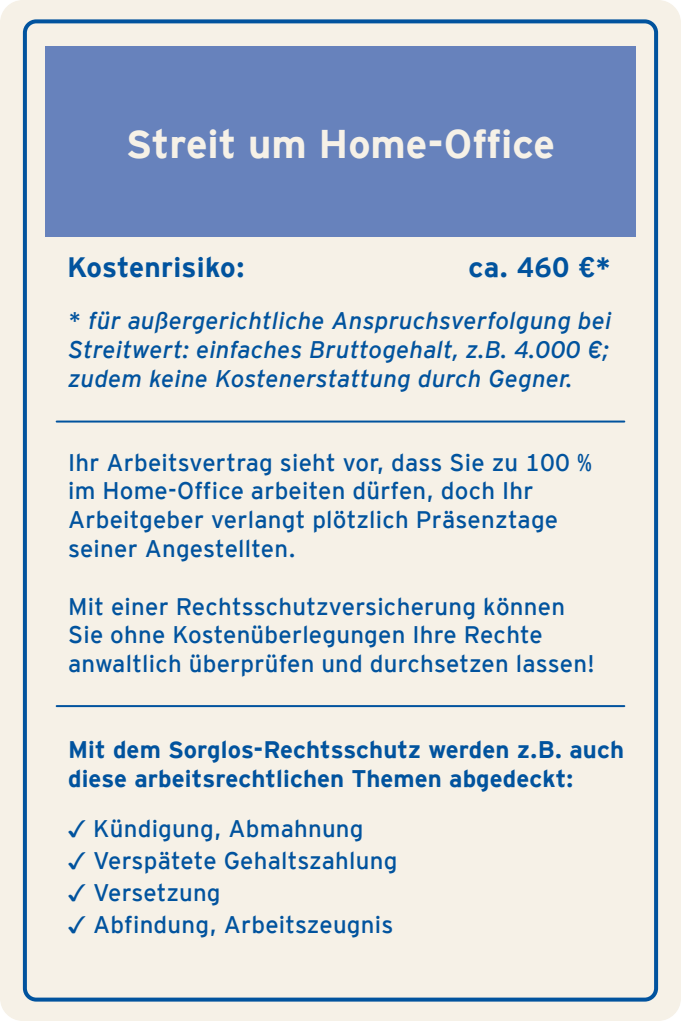
<style>
.page{position:relative;width:681px;height:1021px;background:#fff}
.page>*{position:absolute;margin:0;border:0;box-sizing:border-box;transform-origin:0 0}
.t1{font:700 40px "CC Interstate";color:#f6f1e7}
.t2{font:700 28px "CC Interstate";letter-spacing:.01em;color:#01539e}
.t3{font:24px/28.8px "CC Interstate";letter-spacing:.01em;color:#01539e}
.t4{font:italic 24px/28.8px "CC Interstate";letter-spacing:.01em;color:#01539e;text-align:justify}
.t5{font:700 24px/28.8px "CC Interstate";letter-spacing:.005em;color:#01539e}
.s1{font-family:"Arial Unicode MS"}
</style>
<div class="page">
<div style="left:0;top:0;width:680px;height:1020px;background:#f6f1e7;border-radius:23px"></div>
<hr style="left:57px;top:705px;width:567px;height:2px;background:#01539e">
<hr style="left:57px;top:420px;width:567px;height:2px;background:#01539e">
<div style="left:23px;top:19px;width:634px;height:982px;border:4px solid #01539e;border-radius:11px"></div>
<div style="left:45px;top:46px;width:590px;height:190px;background:#6782bc"></div>
<h1 class="t1" style="left:126px;top:121px;width:430px">Streit um Home-Office</h1>
<p class="t2" style="left:67px;top:251px;width:179px">Kostenrisiko:</p>
<p class="t2" style="left:468px;top:251px;width:143px">ca. 460 €*</p>
<p class="t4" style="left:68px;top:306px;width:544px">* für außergerichtliche Anspruchsverfolgung bei Streitwert: einfaches Bruttogehalt, z.B. 4.000 €; zudem keine Kostenerstattung durch Gegner.</p>
<p class="t3" style="left:68px;top:447px;width:525px">Ihr Arbeitsvertrag sieht vor, dass Sie zu 100 % im Home-Office arbeiten dürfen, doch Ihr Arbeitgeber verlangt plötzlich Präsenztage seiner Angestellten.</p>
<p class="t3" style="left:68px;top:591px;width:527px">Mit einer Rechtsschutzversicherung können<br>Sie ohne Kostenüberlegungen Ihre Rechte anwaltlich überprüfen und durchsetzen lassen!</p>
<p class="t5" style="left:68px;top:735px;width:557px">Mit dem Sorglos-Rechtsschutz werden z.B. auch diese arbeitsrechtlichen Themen abgedeckt:</p>
<p class="t3" style="left:68px;top:814px;width:297px"><span class="s1">✓</span> Kündigung, Abmahnung</p>
<p class="t3" style="left:68px;top:846px;width:330px"><span class="s1">✓</span> Verspätete Gehaltszahlung</p>
<p class="t3" style="left:68px;top:878px;width:154px"><span class="s1">✓</span> Versetzung</p>
<p class="t3" style="left:68px;top:910px;width:327px"><span class="s1">✓</span> Abfindung, Arbeitszeugnis</p>
</div>
